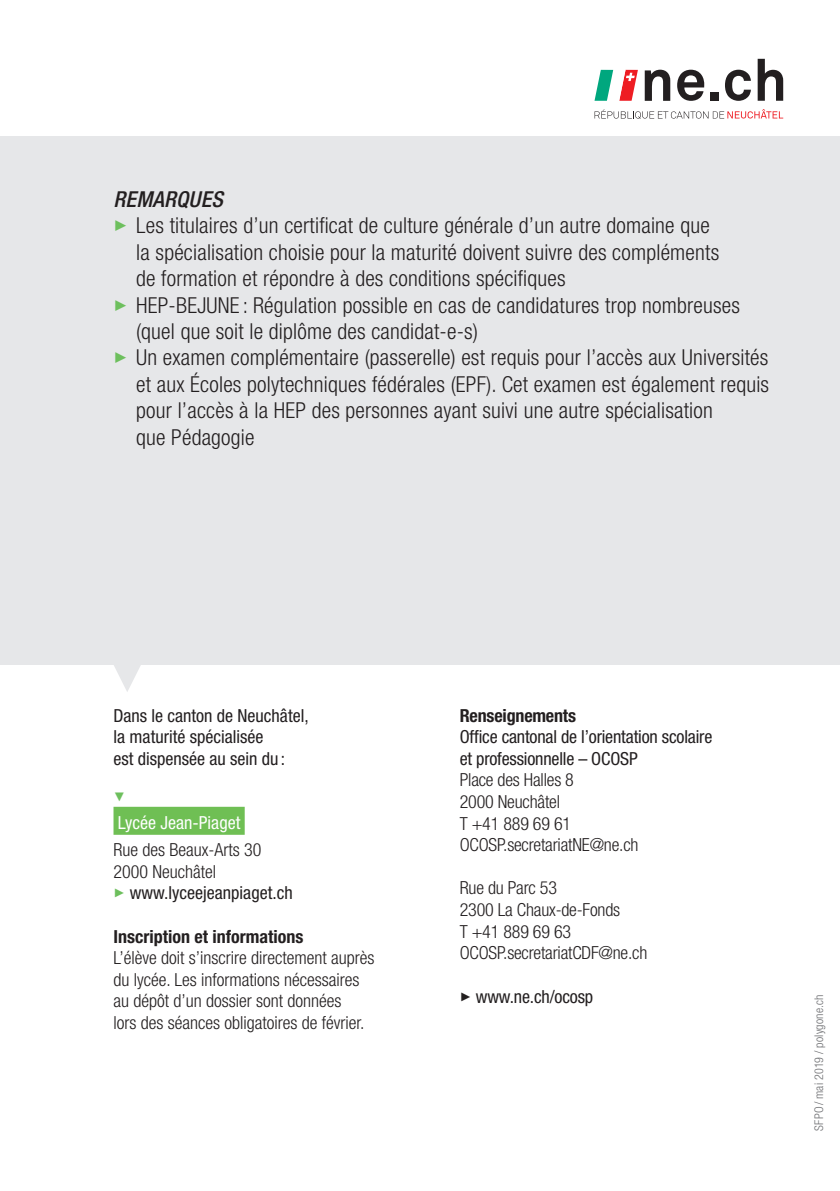
<style>
.page{position:relative;width:840px;height:1191px;background:#fff}
.page>*{position:absolute;margin:0;border:0;box-sizing:border-box;transform-origin:0 0}
.texte_courant{font:300 condensed 22px/26.4px "Helvetica Neue LT Std";letter-spacing:.01em;color:#231f20}
.texte_courant-2{font:italic 500 condensed 22px "Helvetica Neue LT Std";letter-spacing:.01em;color:#231f20}
.texte_courant-3{font:300 condensed 18px "Helvetica Neue LT Std";color:#231f20}
.texte_courant-4{font:condensed 18px "Helvetica Neue LT Std";color:#231f20}
.texte_courant-5{font:700 condensed 18px "Helvetica Neue LT Std";color:#231f20}
.SOULIGNE_JAUNE{font:condensed 18px "Helvetica Neue LT Std";color:#fff}
.t1{font:300 condensed 12px "Helvetica Neue LT Std";letter-spacing:.02em;color:#6c6d70}
.s1{color:#6dbf5d}
</style>
<div class="page">
<div style="left:0;top:137px;width:839px;height:527px;background:#e6e7e9"></div>
<svg style="left:644px;top:70px;width:26px;height:31px"></svg>
<svg style="left:677px;top:70px;width:27px;height:31px"></svg>
<div style="left:710px;top:92px;width:8px;height:9px;background:#231f20"></div>
<svg style="left:725px;top:70px;width:25px;height:31px"></svg>
<svg style="left:757px;top:59px;width:25px;height:42px"></svg>
<svg style="left:594px;top:109px;width:188px;height:10px"></svg>
<svg style="left:594px;top:70px;width:43px;height:31px"></svg>
<svg style="left:113px;top:664px;width:28px;height:28px"></svg>
<div style="left:113px;top:806px;width:131px;height:28px;background:#6fbf54"></div>
<p class="texte_courant-2" style="left:113px;top:186px;width:111px">REMARQUES</p>
<p class="texte_courant" style="left:113px;top:212px;width:597px"><span class="s1">✓</span> Les titulaires d’un certificat de culture générale d’un autre domaine que</p>
<p class="texte_courant" style="left:136px;top:239px;width:584px">la spécialisation choisie pour la maturité doivent suivre des compléments</p>
<p class="texte_courant" style="left:136px;top:265px;width:430px">de formation et répondre à des conditions spécifiques</p>
<p class="texte_courant" style="left:136px;top:291px;width:605px;text-indent:-23px"><span class="s1">✓</span> HEP-BEJUNE : Régulation possible en cas de candidatures trop nombreuses (quel que soit le diplôme des candidat-e-s)</p>
<p class="texte_courant" style="left:136px;top:344px;width:634px;text-align:justify;text-indent:-23px"><span class="s1">✓</span> Un examen complémentaire (passerelle) est requis pour l’accès aux Universités et aux Écoles polytechniques fédérales (EPF). Cet examen est également requis pour l’accès à la HEP des personnes ayant suivi une autre spécialisation</p>
<p class="texte_courant" style="left:136px;top:423px;width:120px">que Pédagogie</p>
<p class="texte_courant-4" style="left:113px;top:705px;width:197px">Dans le canton de Neuchâtel,</p>
<p class="texte_courant-4" style="left:113px;top:726px;width:151px">la maturité spécialisée</p>
<p class="texte_courant-4" style="left:113px;top:748px;width:173px">est dispensée au sein du :</p>
<p class="SOULIGNE_JAUNE" style="left:118px;top:812px;width:124px">Lycée Jean-Piaget</p>
<p class="texte_courant-3" style="left:113px;top:839px;width:149px">Rue des Beaux-Arts 30</p>
<p class="texte_courant-3" style="left:113px;top:861px;width:104px">2000 Neuchâtel</p>
<p class="texte_courant-4" style="left:113px;top:882px;width:181px"><span class="s1">✓</span> www.lyceejeanpiaget.ch</p>
<p class="texte_courant-5" style="left:113px;top:925px;width:191px">Inscription et informations</p>
<p class="texte_courant-3" style="left:113px;top:947px;width:262px">L’élève doit s’inscrire directement auprès</p>
<p class="texte_courant-3" style="left:113px;top:969px;width:247px">du lycée. Les informations nécessaires</p>
<p class="texte_courant-3" style="left:113px;top:990px;width:229px">au dépôt d’un dossier sont données</p>
<p class="texte_courant-3" style="left:113px;top:1012px;width:252px">lors des séances obligatoires de février.</p>
<p class="texte_courant-5" style="left:459px;top:704px;width:118px">Renseignements</p>
<p class="texte_courant-4" style="left:459px;top:726px;width:254px">Office cantonal de l’orientation scolaire</p>
<p class="texte_courant-4" style="left:459px;top:748px;width:179px">et professionnelle – OCOSP</p>
<p class="texte_courant-3" style="left:459px;top:769px;width:116px">Place des Halles 8</p>
<p class="texte_courant-3" style="left:459px;top:791px;width:102px">2000 Neuchâtel</p>
<p class="texte_courant-3" style="left:459px;top:813px;width:113px">T +41 889 69 61</p>
<p class="texte_courant-3" style="left:459px;top:834px;width:180px">OCOSP.secretariatNE@ne.ch</p>
<p class="texte_courant-3" style="left:459px;top:877px;width:99px">Rue du Parc 53</p>
<p class="texte_courant-3" style="left:459px;top:899px;width:162px">2300 La Chaux-de-Fonds</p>
<p class="texte_courant-3" style="left:459px;top:921px;width:113px">T +41 889 69 63</p>
<p class="texte_courant-3" style="left:459px;top:942px;width:189px">OCOSP.secretariatCDF@ne.ch</p>
<p class="texte_courant-4" style="left:459px;top:985px;width:135px">✓ www.ne.ch/ocosp</p>
<p class="t1" style="left:811px;top:1131px;width:138px;rotate:-90deg">SFPO/ mai 2019 / polygone.ch</p>
</div>
